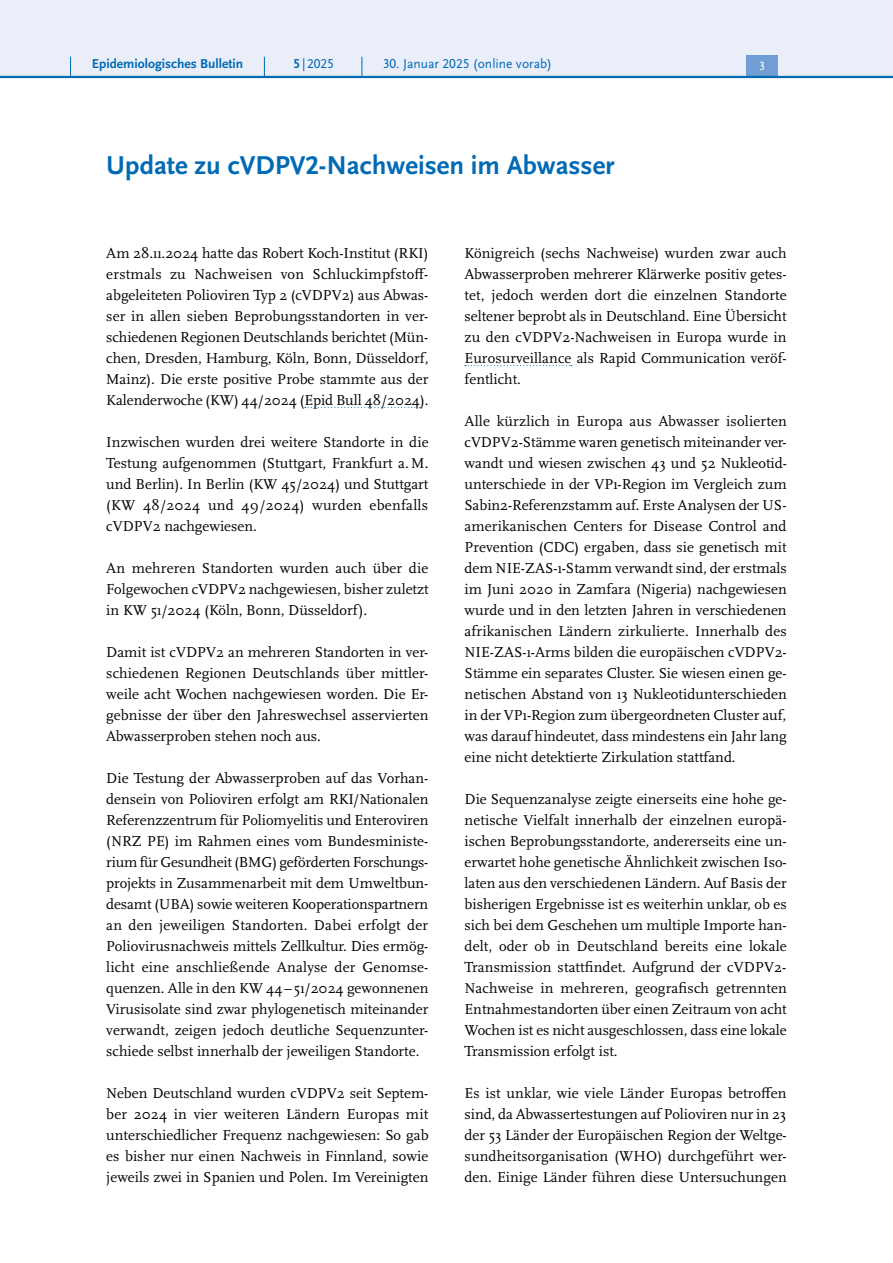
<style>
.page{position:relative;width:893px;height:1263px;background:#fff}
.page>*{position:absolute;margin:0;border:0;box-sizing:border-box;transform-origin:0 0}
.H2{font:700 27px "Scala Sans Pro";color:#006ab4}
.P_-_Fließtext{font:15px/21px "Scala Pro";color:#000;text-align:justify}
.t1{font:13.5px "Scala Sans Pro";color:#006ab4}
.t2{font:700 13.5px "Scala Sans Pro";color:#006ab4}
.t3{font:12.45px "Scala Sans Pro";color:#fff}
.s1{font-weight:700}
</style>
<div class="page">
<svg style="left:305px;top:407px;width:116px;height:1px"></svg>
<svg style="left:465px;top:365px;width:107px;height:1px"></svg>
<div style="left:0;top:0;width:893px;height:77px;background:#eaeef9"></div>
<div style="left:746px;top:55px;width:32px;height:21px;background:#719ed4"></div>
<hr style="left:0;top:76px;width:893px;height:2px;background:#006ab4">
<svg style="left:70px;top:57px;width:1px;height:19px"></svg>
<svg style="left:264px;top:57px;width:1px;height:19px"></svg>
<svg style="left:362px;top:57px;width:1px;height:19px"></svg>
<p class="t2" style="left:92px;top:55px;width:153px">Epidemiologisches Bulletin</p>
<p class="t1" style="left:294px;top:55px;width:42px"><span class="s1">5</span>|2025</p>
<p class="t1" style="left:383px;top:55px;width:171px">30. Januar 2025 (online vorab)</p>
<p class="t3" style="left:759px;top:59px;width:7px">3</p>
<h2 class="H2" style="left:106px;top:149px;width:510px">Update zu cVDPV2-Nachweisen im Abwasser</h2>
<p class="P_-_Fließtext" style="left:106px;top:242px;width:324px">Am 28.11.2024 hatte das Robert Koch-Institut (RKI) erstmals zu Nachweisen von Schluckimpfstoff&shy;abgeleiteten Polioviren Typ 2 (cVDPV2) aus Abwas&shy;ser in allen sieben Beprobungsstandorten in ver&shy;schiedenen Regionen Deutschlands berichtet (Mün&shy;chen, Dresden, Hamburg, Köln, Bonn, Düsseldorf, Mainz). Die erste positive Probe stammte aus der Kalenderwoche (KW) 44/2024 (Epid Bull 48/2024).</p>
<p class="P_-_Fließtext" style="left:106px;top:431px;width:324px">Inzwischen wurden drei weitere Standorte in die Testung aufgenommen (Stuttgart, Frankfurt a.M. und Berlin). In Berlin (KW 45/2024) und Stuttgart (KW 48/2024 und 49/2024) wurden ebenfalls cVDPV2 nachgewiesen.</p>
<p class="P_-_Fließtext" style="left:106px;top:557px;width:324px">An mehreren Standorten wurden auch über die Folgewochen cVDPV2 nachgewiesen, bisher zuletzt in KW 51/2024 (Köln, Bonn, Düsseldorf).</p>
<p class="P_-_Fließtext" style="left:106px;top:641px;width:324px">Damit ist cVDPV2 an mehreren Standorten in ver&shy;schiedenen Regionen Deutschlands über mittler&shy;weile acht Wochen nachgewiesen worden. Die Er&shy;gebnisse der über den Jahreswechsel asservierten Abwasserproben stehen noch aus.</p>
<p class="P_-_Fließtext" style="left:106px;top:767px;width:324px">Die Testung der Abwasserproben auf das Vorhan&shy;densein von Polioviren erfolgt am RKI/Nationalen Referenzzentrum für Poliomyelitis und Enteroviren (NRZ PE) im Rahmen eines vom Bundesministe&shy;rium für Gesundheit (BMG) geförderten Forschungs&shy;projekts in Zusammenarbeit mit dem Umweltbun&shy;desamt (UBA) sowie weiteren Kooperationspartnern an den jeweiligen Standorten. Dabei erfolgt der Poliovirusnachweis mittels Zellkultur. Dies ermög&shy;licht eine anschließende Analyse der Genomse&shy;quenzen. Alle in den KW 44–51/2024 gewonnenen Virusisolate sind zwar phylogenetisch miteinander verwandt, zeigen jedoch deutliche Sequenzunter&shy;schiede selbst innerhalb der jeweiligen Standorte.</p>
<p class="P_-_Fließtext" style="left:106px;top:1082px;width:324px">Neben Deutschland wurden cVDPV2 seit Septem&shy;ber 2024 in vier weiteren Ländern Europas mit unterschiedlicher Frequenz nachgewiesen: So gab es bisher nur einen Nachweis in Finnland, sowie jeweils zwei in Spanien und Polen. Im Vereinigten</p>
<p class="P_-_Fließtext" style="left:465px;top:242px;width:324px">Königreich (sechs Nachweise) wurden zwar auch Abwasserproben mehrerer Klärwerke positiv getes&shy;tet, jedoch werden dort die einzelnen Standorte seltener beprobt als in Deutschland. Eine Übersicht zu den cVDPV2-Nachweisen in Europa wurde in Eurosurveillance als Rapid Communication veröf&shy;fentlicht.</p>
<p class="P_-_Fließtext" style="left:465px;top:410px;width:324px">Alle kürzlich in Europa aus Abwasser isolierten cVDPV2-Stämme waren genetisch miteinander ver&shy;wandt und wiesen zwischen 43 und 52 Nukleotid&shy;unterschiede in der VP1-Region im Vergleich zum Sabin2-Referenzstamm auf. Erste Analysen der US&shy;amerikanischen Centers for Disease Control and Prevention (CDC) ergaben, dass sie genetisch mit dem NIE-ZAS-1-Stamm verwandt sind, der erstmals im Juni 2020 in Zamfara (Nigeria) nachgewiesen wurde und in den letzten Jahren in verschiedenen afrikanischen Ländern zirkulierte. Innerhalb des NIE-ZAS-1-Arms bilden die europäischen cVDPV2- Stämme ein separates Cluster. Sie wiesen einen ge&shy;netischen Abstand von 13 Nukleotidunterschieden in der VP1-Region zum übergeordneten Cluster auf, was darauf hindeutet, dass mindestens ein Jahr lang eine nicht detektierte Zirkulation stattfand.</p>
<p class="P_-_Fließtext" style="left:465px;top:788px;width:324px">Die Sequenzanalyse zeigte einerseits eine hohe ge&shy;netische Vielfalt innerhalb der einzelnen europä&shy;ischen Beprobungsstandorte, andererseits eine un&shy;erwartet hohe genetische Ähnlichkeit zwischen Iso&shy;laten aus den verschiedenen Ländern. Auf Basis der bisherigen Ergebnisse ist es weiterhin unklar, ob es sich bei dem Geschehen um multiple Importe han&shy;delt, oder ob in Deutschland bereits eine lokale Transmission stattfindet. Aufgrund der cVDPV2- Nachweise in mehreren, geografisch getrennten Entnahmestandorten über einen Zeitraum von acht Wochen ist es nicht ausgeschlossen, dass eine lokale Transmission erfolgt ist.</p>
<p class="P_-_Fließtext" style="left:465px;top:1082px;width:324px">Es ist unklar, wie viele Länder Europas betroffen sind, da Abwassertestungen auf Polioviren nur in 23 der 53 Länder der Europäischen Region der Weltge&shy;sundheitsorganisation (WHO) durchgeführt wer&shy;den. Einige Länder führen diese Untersuchungen</p>
</div>
